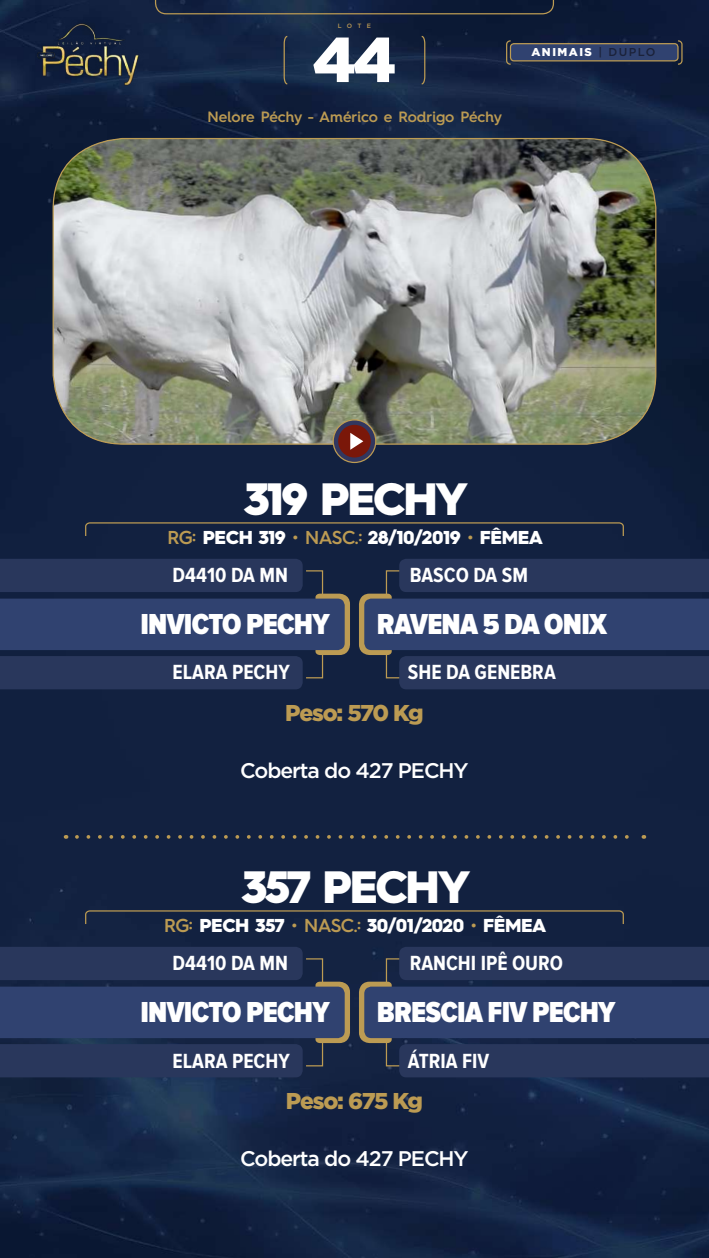
<style>
.page{position:relative;width:709px;height:1258px;background:#fff}
.page>*{position:absolute;margin:0;border:0;box-sizing:border-box;transform-origin:0 0}
.t1{font:900 63.12px "Gotham";color:#fff}
.t2{font:900 45.38px "Hurme Geometric Sans 4";letter-spacing:-.05em;color:#fff}
.t3{font:900 30px "Proxima Nova Cond";letter-spacing:-.025em;color:#fff}
.t4{font:900 22.88px "Gotham";letter-spacing:-.065em;color:#bc9b53}
.t5{font:700 21.25px "Proxima Nova Cond";color:#fff}
.t6{font:500 21.12px "Gotham";letter-spacing:-.05em;color:#fff}
.t7{font:900 18.75px "Hurme Geometric Sans 4";letter-spacing:-.025em;color:#fff}
.t8{font:600 15px "Hurme Geometric Sans 4";color:#bc9b53}
.t9{font:900 11.38px "Gotham";letter-spacing:.13em;color:#fff}
.t10{font:500 6.25px "Gotham";color:#bc9b53}
.s1{font-weight:500;color:#1b223a}
.s2{font-weight:600;color:#bc9b53}
</style>
<div class="page">
<img style="left:0;top:0;width:709px;height:1258px">
<svg style="left:155px;top:0;width:399px;height:14px"></svg>
<div style="left:510px;top:44px;width:168px;height:17px;background:#304270;border-radius:4px"></div>
<div style="left:510px;top:43px;width:168px;height:18px;border:1px solid #bc9b53;border-radius:4px"></div>
<svg style="left:505px;top:40px;width:7px;height:25px"></svg>
<svg style="left:676px;top:40px;width:7px;height:25px"></svg>
<svg style="left:283px;top:35px;width:5px;height:50px"></svg>
<svg style="left:420px;top:35px;width:6px;height:50px"></svg>
<img style="left:24px;top:20px;width:135px;height:74px">
<svg style="left:359px;top:947px;width:350px;height:130px"></svg>
<svg style="left:0;top:947px;width:350px;height:130px"></svg>
<svg style="left:84px;top:910px;width:540px;height:15px"></svg>
<svg style="left:359px;top:559px;width:350px;height:130px"></svg>
<svg style="left:0;top:559px;width:350px;height:130px"></svg>
<svg style="left:84px;top:522px;width:540px;height:15px"></svg>
<svg style="left:77px;top:835px;width:560px;height:4px"></svg>
<img style="left:53px;top:139px;width:603px;height:305px">
<svg style="left:333px;top:420px;width:43px;height:42px"></svg>
<div style="left:332px;top:419px;width:44px;height:44px;border:1px solid #bc9b53;border-radius:50%"></div>
<div style="left:338px;top:425px;width:33px;height:32px;background:#7a1709;border-radius:50%"></div>
<svg style="left:350px;top:433px;width:13px;height:17px"></svg>
<p class="t10" style="left:338px;top:22px;width:35px">LOTE</p>
<h1 class="t1" style="left:312px;top:23px;width:85px">44</h1>
<p class="t8" style="left:207px;top:106px;width:296px">Nelore Péchy - Américo e Rodrigo Péchy</p>
<p class="t9" style="left:531px;top:45px;width:126px">ANIMAIS <span class="s1">| DUPLO</span></p>
<h2 class="t2" style="left:244px;top:467px;width:225px">319 PECHY</h2>
<p class="t7" style="left:167px;top:524px;width:377px"><span class="s2">RG:</span> PECH 319 <span class="s2">• Nasc.:</span> 28/10/2019 <span class="s2">•</span> FÊMEA</p>
<p class="t5" style="left:172px;top:563px;width:117px">D4410 DA MN</p>
<p class="t5" style="left:410px;top:563px;width:120px">BASCO DA SM</p>
<h3 class="t3" style="left:140px;top:607px;width:172px">INVICTO PECHY</h3>
<h3 class="t3" style="left:377px;top:607px;width:232px">RAVENA 5 DA ONIX</h3>
<p class="t5" style="left:173px;top:661px;width:119px">ELARA PECHY</p>
<p class="t5" style="left:408px;top:661px;width:149px">SHE DA GENEBRA</p>
<p class="t4" style="left:285px;top:700px;width:140px">Peso: 570 Kg</p>
<p class="t6" style="left:240px;top:758px;width:230px">Coberta do 427 PECHY</p>
<h2 class="t2" style="left:242px;top:855px;width:230px">357 PECHY</h2>
<p class="t7" style="left:164px;top:912px;width:383px"><span class="s2">RG:</span> PECH 357 <span class="s2">• Nasc.:</span> 30/01/2020 <span class="s2">•</span> FÊMEA</p>
<p class="t5" style="left:172px;top:951px;width:117px">D4410 DA MN</p>
<p class="t5" style="left:410px;top:951px;width:155px">RANCHI IPÊ OURO</p>
<h3 class="t3" style="left:140px;top:995px;width:172px">INVICTO PECHY</h3>
<h3 class="t3" style="left:377px;top:995px;width:222px">BRESCIA FIV PECHY</h3>
<p class="t5" style="left:173px;top:1049px;width:119px">ELARA PECHY</p>
<p class="t5" style="left:408px;top:1049px;width:83px">ÁTRIA FIV</p>
<p class="t4" style="left:286px;top:1088px;width:139px">Peso: 675 Kg</p>
<p class="t6" style="left:240px;top:1146px;width:230px">Coberta do 427 PECHY</p>
</div>
